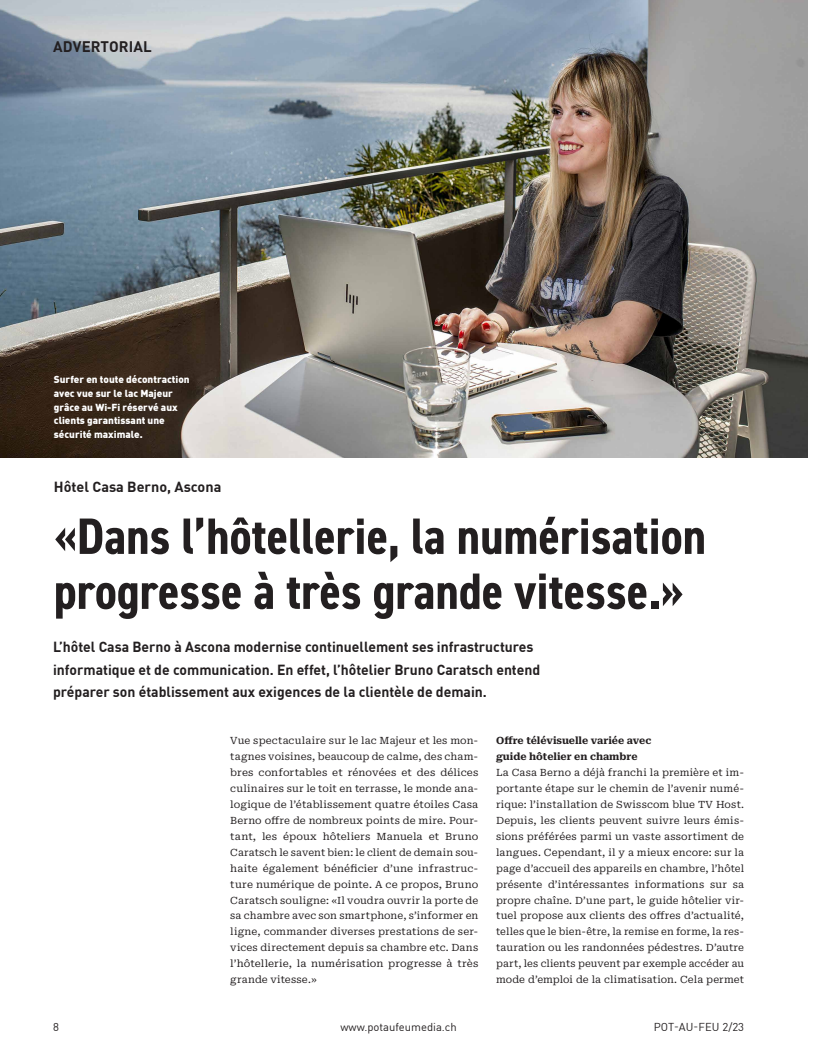
<style>
.page{position:relative;width:815px;height:1063px;background:#fff}
.page>*{position:absolute;margin:0;border:0;box-sizing:border-box;transform-origin:0 0}
.t1{font:700 condensed 51.25px/55px "DIN2014";color:#231f20}
.t2{font:700 15px "DINOT";letter-spacing:.01em;color:#231f20}
.t3{font:700 14.38px/22.5px "DINOT";color:#231f20}
.t4{font:11.25px "DINOT";color:#231f20}
.t5{font:10px/16px "Roboto Serif";letter-spacing:.005em;color:#231f20;text-align:justify}
.t6{font:900 10px/13.8px "DINOT";color:#fff}
.t7{font:700 10px/16px "Roboto Serif";color:#231f20}
</style>
<div class="page">
<img style="left:0;top:0;width:808px;height:457px">
<h2 class="t2" style="left:53px;top:35px;width:100px">ADVERTORIAL</h2>
<p class="t6" style="left:54px;top:372px;width:137px">Surfer en toute décontraction avec vue sur le lac Majeur grâce au Wi-Fi réservé aux clients garantissant une sécurité maximale.</p>
<h3 class="t3" style="left:54px;top:474px;width:169px">Hôtel Casa Berno, Ascona</h3>
<h1 class="t1" style="left:54px;top:508px;width:654px">«Dans l’hôtellerie, la numérisation progresse à très grande vitesse.»</h1>
<h3 class="t3" style="left:53px;top:635px;width:489px">L’hôtel Casa Berno à Ascona modernise continuellement ses infrastructures informatique et de communication. En effet, l’hôtelier Bruno Caratsch entend préparer son établissement aux exigences de la clientèle de demain.</h3>
<p class="t5" style="left:230px;top:732px;width:250px">Vue spectaculaire sur le lac Majeur et les mon&shy;tagnes voisines, beaucoup de calme, des cham&shy;bres confortables et rénovées et des délices culinaires sur le toit en terrasse, le monde ana&shy;logique de l’établissement quatre étoiles Casa Berno offre de nombreux points de mire. Pour&shy;tant, les époux hôteliers Manuela et Bruno Caratsch le savent bien: le client de demain sou&shy;haite également bénéficier d’une infrastruc&shy;ture numérique de pointe. A ce propos, Bruno Caratsch souligne: «Il voudra ouvrir la porte de sa chambre avec son smartphone, s’informer en ligne, commander diverses prestations de ser&shy;vices directement depuis sa chambre etc. Dans l’hôtellerie, la numérisation progresse à très grande vitesse.»</p>
<p class="t7" style="left:496px;top:732px;width:157px">Offre télévisuelle variée avec guide hôtelier en chambre</p>
<p class="t5" style="left:496px;top:764px;width:250px">La Casa Berno a déjà franchi la première et im&shy;portante étape sur le chemin de l’avenir numé&shy;rique: l’installation de Swisscom blue TV Host.<br>Depuis, les clients peuvent suivre leurs émis&shy;sions préférées parmi un vaste assortiment de langues. Cependant, il y a mieux encore: sur la page d’accueil des appareils en chambre, l’hôtel présente d’intéressantes informations sur sa propre chaîne. D’une part, le guide hôtelier vir&shy;tuel propose aux clients des offres d’actualité, telles que le bien-être, la remise en forme, la res&shy;tauration ou les randonnées pédestres. D’autre part, les clients peuvent par exemple accéder au mode d’emploi de la climatisation. Cela permet</p>
<p class="t4" style="left:53px;top:1018px;width:7px">8</p>
<p class="t4" style="left:340px;top:1018px;width:118px">www.potaufeumedia.ch</p>
<p class="t4" style="left:654px;top:1018px;width:92px">POT-AU-FEU 2/23</p>
</div>
